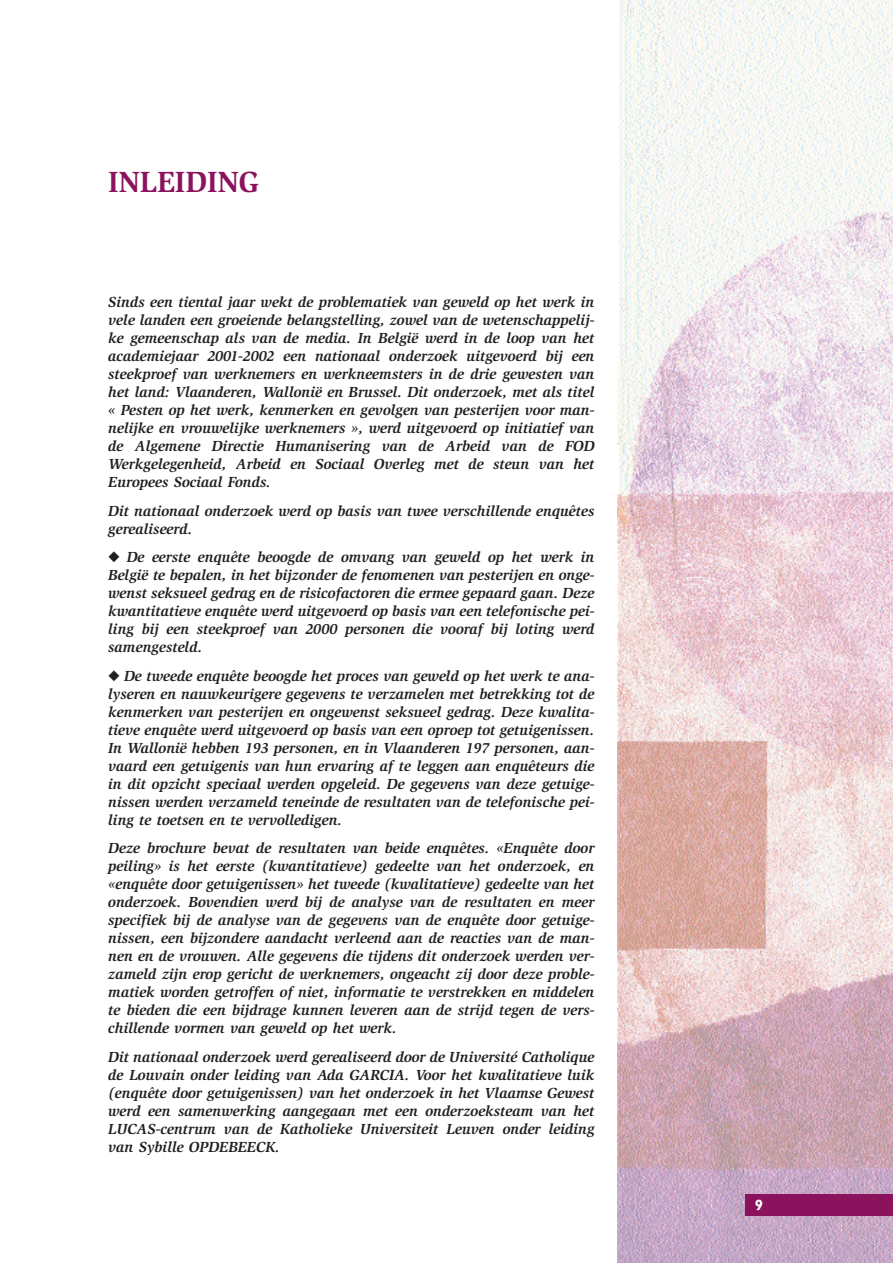
<style>
.page{position:relative;width:893px;height:1263px;background:#fff}
.page>*{position:absolute;margin:0;border:0;box-sizing:border-box;transform-origin:0 0}
.t1{font:700 30px "Slimbach";color:#8b135e}
.t2{font:italic 700 15px/18px "Slimbach";color:#231f20;text-align:justify}
.t3{font:700 15px "Gill Sans";color:#fff}
</style>
<div class="page">
<img style="left:617px;top:0;width:275px;height:1263px">
<div style="left:745px;top:1195px;width:147px;height:21px;background:#8b135e"></div>
<h1 class="t1" style="left:108px;top:171px;width:153px">INLEIDING</h1>
<p class="t2" style="left:108px;top:294px;width:487px">Sinds een tiental jaar wekt de problematiek van geweld op het werk in vele landen een groeiende belangstelling, zowel van de wetenschappelij&shy;ke gemeenschap als van de media. In België werd in de loop van het academiejaar 2001-2002 een nationaal onderzoek uitgevoerd bij een steekproef van werknemers en werkneemsters in de drie gewesten van het land: Vlaanderen, Wallonië en Brussel. Dit onderzoek, met als titel « Pesten op het werk, kenmerken en gevolgen van pesterijen voor man&shy;nelijke en vrouwelijke werknemers », werd uitgevoerd op initiatief van de Algemene Directie Humanisering van de Arbeid van de FOD Werkgelegenheid, Arbeid en Sociaal Overleg met de steun van het Europees Sociaal Fonds.</p>
<p class="t2" style="left:108px;top:503px;width:487px">Dit nationaal onderzoek werd op basis van twee verschillende enquêtes gerealiseerd.</p>
<p class="t2" style="left:108px;top:549px;width:488px">◆ De eerste enquête beoogde de omvang van geweld op het werk in België te bepalen, in het bijzonder de fenomenen van pesterijen en onge&shy;wenst seksueel gedrag en de risicofactoren die ermee gepaard gaan. Deze kwantitatieve enquête werd uitgevoerd op basis van een telefonische pei&shy;ling bij een steekproef van 2000 personen die vooraf bij loting werd samengesteld.</p>
<p class="t2" style="left:108px;top:668px;width:487px">◆ De tweede enquête beoogde het proces van geweld op het werk te ana&shy;lyseren en nauwkeurigere gegevens te verzamelen met betrekking tot de kenmerken van pesterijen en ongewenst seksueel gedrag. Deze kwalita&shy;tieve enquête werd uitgevoerd op basis van een oproep tot getuigenissen.<br>In Wallonië hebben 193 personen, en in Vlaanderen 197 personen, aan&shy;vaard een getuigenis van hun ervaring af te leggen aan enquêteurs die in dit opzicht speciaal werden opgeleid. De gegevens van deze getuige&shy;nissen werden verzameld teneinde de resultaten van de telefonische pei&shy;ling te toetsen en te vervolledigen.</p>
<p class="t2" style="left:108px;top:841px;width:488px">Deze brochure bevat de resultaten van beide enquêtes. «Enquête door peiling» is het eerste (kwantitatieve) gedeelte van het onderzoek, en «enquête door getuigenissen» het tweede (kwalitatieve) gedeelte van het onderzoek. Bovendien werd bij de analyse van de resultaten en meer specifiek bij de analyse van de gegevens van de enquête door getuige&shy;nissen, een bijzondere aandacht verleend aan de reacties van de man&shy;nen en de vrouwen. Alle gegevens die tijdens dit onderzoek werden ver&shy;zameld zijn erop gericht de werknemers, ongeacht zij door deze proble&shy;matiek worden getroffen of niet, informatie te verstrekken en middelen te bieden die een bijdrage kunnen leveren aan de strijd tegen de vers&shy;chillende vormen van geweld op het werk.</p>
<p class="t2" style="left:108px;top:1049px;width:488px">Dit nationaal onderzoek werd gerealiseerd door de Université Catholique de Louvain onder leiding van Ada GARCIA. Voor het kwalitatieve luik (enquête door getuigenissen) van het onderzoek in het Vlaamse Gewest werd een samenwerking aangegaan met een onderzoeksteam van het LUCAS-centrum van de Katholieke Universiteit Leuven onder leiding van Sybille OPDEBEECK.</p>
<p class="t3" style="left:755px;top:1200px;width:10px">9</p>
</div>
